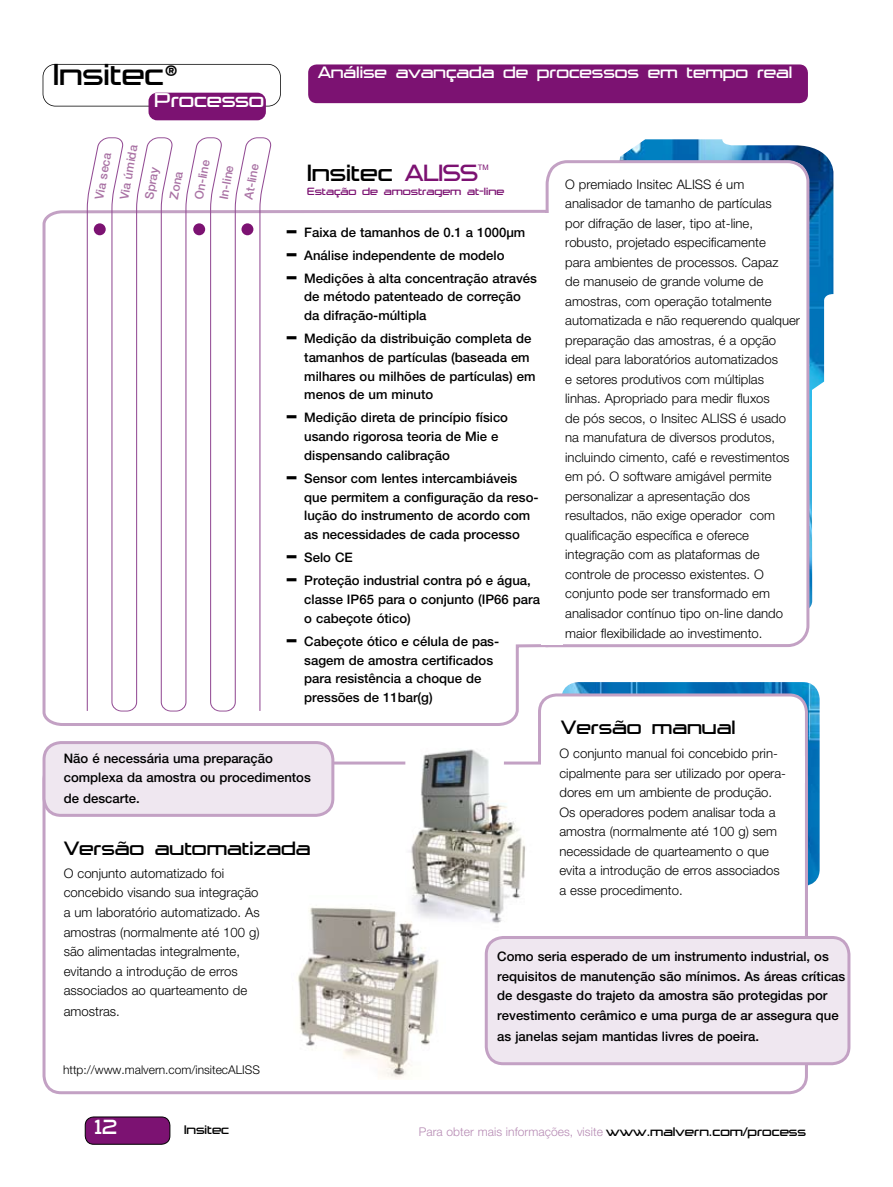
<style>
.page{position:relative;width:893px;height:1187px;background:#fff}
.page>*{position:absolute;margin:0;border:0;box-sizing:border-box;transform-origin:0 0}
.t1{font:300 33px "Trade Marker";color:#000}
.t2{font:300 25.5px "Trade Marker";color:#000}
.t3{font:300 22.35px "Trade Marker";color:#fff}
.t4{font:300 21.75px "Trade Marker";color:#fff}
.t5{font:300 21px "Trade Marker";color:#000}
.t6{font:300 18px "Trade Marker";color:#fff}
.t7{font:300 13.5px "Trade Marker";color:#000}
.t8{font:300 13.2px/19.5px "Helvetica Neue LT Std";color:#000}
.t9{font:500 13.2px/18.8px "Helvetica Neue LT Std";color:#000}
.t10{font:300 12px "Helvetica Neue LT Std";letter-spacing:.005em;color:#b68ab3}
.t11{font:500 12px "Helvetica Neue LT Std";color:#a972a4}
.t12{font:300 12px "Helvetica Neue LT Std";color:#000}
.t13{font:300 11.4px "Trade Marker";color:#7c1272}
.t14{font:7.5px "Arial";color:#7c1272}
.s1{font-size:27px}
.s2{color:#7c1272}
.s3{font-weight:900;font-size:19.65px}
.s4{font-size:10.2px;color:#934c94}
.s5{font-family:"Trade Marker";font-size:13.5px;color:#000}
</style>
<div class="page">
<img style="left:562px;top:682px;width:258px;height:204px">
<div style="left:539px;top:695px;width:267px;height:382px;background:#fff;border-radius:17px"></div>
<img style="left:619px;top:139px;width:214px;height:467px">
<div style="left:308px;top:64px;width:500px;height:39px;background:#7c1272;border-radius:9px"></div>
<div style="left:85px;top:1116px;width:85px;height:28px;background:#7c1272;border-radius:9px"></div>
<div style="left:85px;top:1116px;width:85px;height:28px;border:1px solid #000;border-radius:9px"></div>
<svg style="left:42px;top:208px;width:508px;height:519px"></svg>
<svg style="left:542px;top:159px;width:269px;height:489px"></svg>
<svg style="left:87px;top:137px;width:184px;height:574px"></svg>
<div style="left:542px;top:213px;width:21px;height:431px;background:#fff"></div>
<div style="left:193px;top:223px;width:12px;height:12px;background:#7c1272;border-radius:50%"></div>
<div style="left:241px;top:223px;width:12px;height:12px;background:#7c1272;border-radius:50%"></div>
<div style="left:94px;top:223px;width:12px;height:12px;background:#7c1272;border-radius:50%"></div>
<div style="left:43px;top:761px;width:765px;height:333px;border:3px solid #c3a1c4;border-radius:17px"></div>
<div style="left:541px;top:756px;width:264px;height:26px;background:#fff"></div>
<div style="left:486px;top:937px;width:363px;height:126px;background:#efe7f0;border-radius:17px"></div>
<div style="left:485px;top:935px;width:365px;height:130px;border:3px solid #c3a1c4;border-radius:17px"></div>
<div style="left:44px;top:742px;width:289px;height:73px;background:#efe7f0;border-radius:17px"></div>
<div style="left:43px;top:741px;width:291px;height:75px;border:3px solid #c3a1c4;border-radius:17px"></div>
<img style="left:298px;top:907px;width:141px;height:172px">
<img style="left:405px;top:733px;width:134px;height:197px">
<svg style="left:43px;top:64px;width:238px;height:42px"></svg>
<div style="left:149px;top:93px;width:117px;height:27px;background:#7c1272;border-radius:9px"></div>
<h1 class="t1" style="left:53px;top:56px;width:126px">Insitec<span class="s1">®</span></h1>
<h3 class="t4" style="left:155px;top:87px;width:111px">Processo</h3>
<p class="t11" style="left:92px;top:198px;width:48px;rotate:-80deg">Via seca</p>
<p class="t11" style="left:117px;top:198px;width:56px;rotate:-80deg">Via úmida</p>
<p class="t11" style="left:142px;top:198px;width:34px;rotate:-80deg">Spray</p>
<p class="t11" style="left:167px;top:198px;width:30px;rotate:-80deg">Zona</p>
<p class="t11" style="left:192px;top:198px;width:42px;rotate:-80deg">On-line</p>
<p class="t11" style="left:216px;top:198px;width:36px;rotate:-80deg">In-line</p>
<p class="t11" style="left:241px;top:198px;width:38px;rotate:-80deg">At-line</p>
<h3 class="t6" style="left:318px;top:62px;width:476px">Análise avançada de processos em tempo real</h3>
<h2 class="t2" style="left:307px;top:159px;width:172px">Insitec <span class="s2">ALISS</span></h2>
<p class="t14" style="left:478px;top:163px;width:12px">TM</p>
<p class="t13" style="left:307px;top:185px;width:199px">Estação de amostragem at-line</p>
<p class="t9" style="left:285px;top:222px;width:242px"><span class="s3">—</span> Faixa de tamanhos de 0.1 a 1000µm</p>
<p class="t9" style="left:285px;top:245px;width:221px"><span class="s3">—</span> Análise independente de modelo</p>
<p class="t9" style="left:304px;top:268px;width:234px;text-indent:-19px"><span class="s3">—</span> Medições à alta concentração através de método patenteado de correção da difração-múltipla</p>
<p class="t9" style="left:304px;top:329px;width:233px;text-indent:-19px"><span class="s3">—</span> Medição da distribuição completa de tamanhos de partículas (baseada em milhares ou milhões de partículas) em menos de um minuto</p>
<p class="t9" style="left:304px;top:408px;width:205px;text-indent:-19px"><span class="s3">—</span> Medição direta de princípio físico usando rigorosa teoria de Mie e dispensando calibração</p>
<p class="t9" style="left:304px;top:468px;width:236px;text-indent:-19px"><span class="s3">—</span> Sensor com lentes intercambiáveis que permitem a configuração da reso&shy;lução do instrumento de acordo com as necessidades de cada processo</p>
<p class="t9" style="left:285px;top:548px;width:69px"><span class="s3">—</span> Selo CE</p>
<p class="t9" style="left:304px;top:571px;width:237px;text-indent:-19px"><span class="s3">—</span> Proteção industrial contra pó e água, classe IP65 para o conjunto (IP66 para o cabeçote ótico)</p>
<p class="t9" style="left:304px;top:631px;width:196px;text-indent:-19px"><span class="s3">—</span> Cabeçote ótico e célula de pas&shy;sagem de amostra certificados para resistência a choque de pressões de 11bar(g)</p>
<p class="t8" style="left:565px;top:174px;width:236px">O premiado Insitec ALISS é um analisador de tamanho de partículas<br>por difração de laser, tipo at-line, robusto, projetado especificamente<br>para ambientes de processos. Capaz<br>de manuseio de grande volume de amostras, com operação totalmente automatizada e não requerendo qualquer preparação das amostras, é a opção ideal para laboratórios automatizados<br>e setores produtivos com múltiplas linhas. Apropriado para medir fluxos<br>de pós secos, o Insitec ALISS é usado na manufatura de diversos produtos, incluindo cimento, café e revestimentos em pó. O software amigável permite personalizar a apresentação dos resultados, não exige operador com qualificação específica e oferece integração com as plataformas de controle de processo existentes. O conjunto pode ser transformado em analisador contínuo tipo on-line dando maior flexibilidade ao investimento.</p>
<h3 class="t5" style="left:561px;top:715px;width:176px">Versão manual</h3>
<p class="t9" style="left:64px;top:748px;width:249px;line-height:19.5px">Não é necessária uma preparação complexa da amostra ou procedimentos</p>
<p class="t9" style="left:64px;top:789px;width:77px">de descarte.</p>
<h3 class="t5" style="left:64px;top:836px;width:248px">Versão automatizada</h3>
<p class="t8" style="left:64px;top:863px;width:197px">O conjunto automatizado foi concebido visando sua integração a um laboratório automatizado. As amostras (normalmente até 100 g) são alimentadas integralmente, evitando a introdução de erros associados ao quarteamento de</p>
<p class="t8" style="left:64px;top:1001px;width:58px">amostras.</p>
<p class="t12" style="left:63px;top:1061px;width:198px">http://www.malvern.com/insitecALISS</p>
<p class="t8" style="left:559px;top:743px;width:228px">O conjunto manual foi concebido prin&shy;cipalmente para ser utilizado por opera&shy;dores em um ambiente de produção.<br>Os operadores podem analisar toda a amostra (normalmente até 100 g) sem necessidade de quarteamento o que evita a introdução de erros associados a esse procedimento.</p>
<p class="t9" style="left:497px;top:946px;width:350px;line-height:19.5px">Como seria esperado de um instrumento industrial, os requisitos de manutenção são mínimos. As áreas críticas de desgaste do trajeto da amostra são protegidas por revestimento cerâmico e uma purga de ar assegura que</p>
<p class="t9" style="left:497px;top:1026px;width:263px">as janelas sejam mantidas livres de poeira.</p>
<h3 class="t3" style="left:95px;top:1114px;width:24px">12</h3>
<p class="t7" style="left:184px;top:1122px;width:81px">Insitec <span class="s4">LPS</span></p>
<p class="t10" style="left:419px;top:1124px;width:389px">Para obter mais informações, visite <span class="s5">www.malvern.com/process</span></p>
</div>
